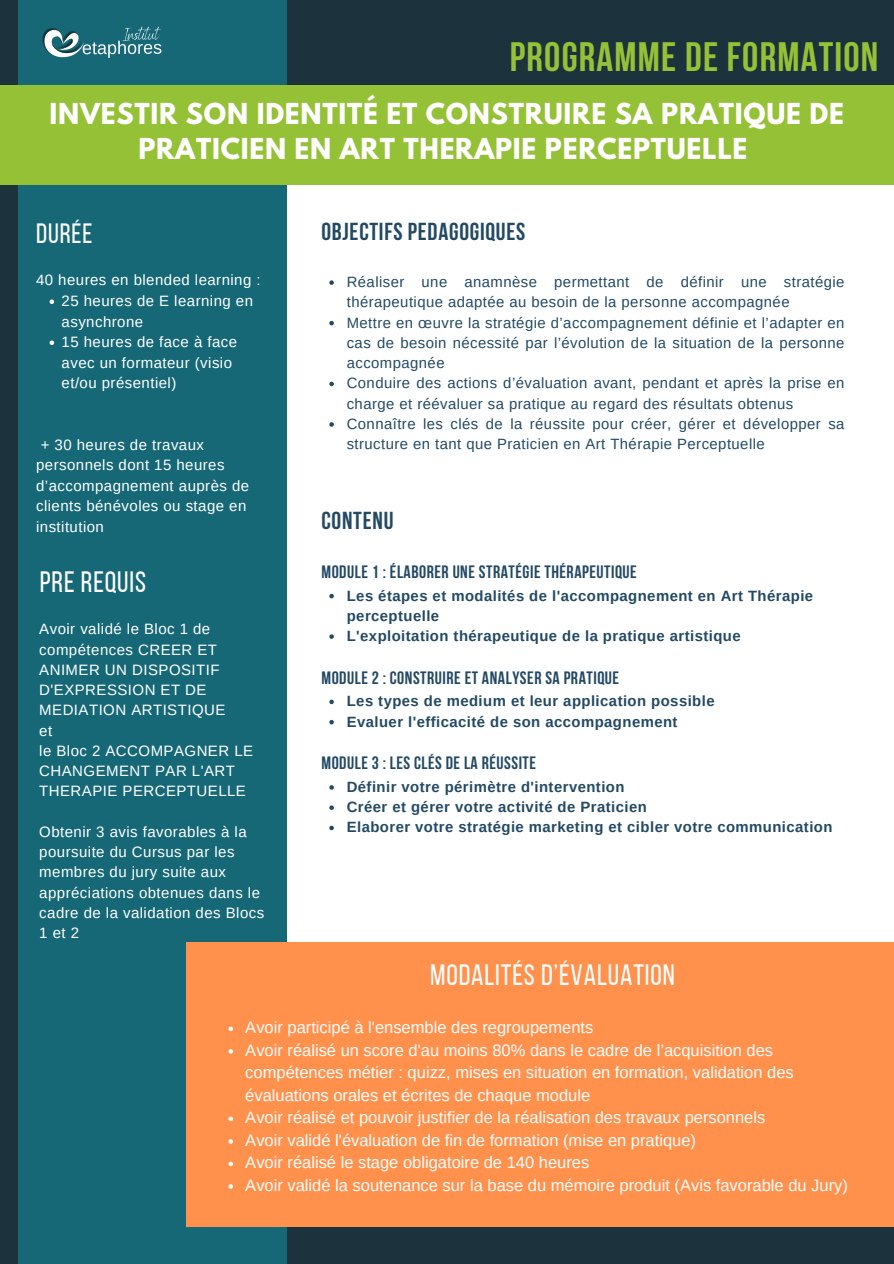
<style>
.page{position:relative;width:894px;height:1264px;background:#fff}
.page>*{position:absolute;margin:0;border:0;box-sizing:border-box;transform-origin:0 0}
.t1{font:700 40.95px "Bebas Neue";letter-spacing:.03em;color:#95c137}
.t2{font:29.4px "Bebas Neue";letter-spacing:.03em;color:#fff}
.t3{font:27.9px "Bebas Neue";letter-spacing:.03em;color:#fff}
.t4{font:700 25.5px/34.8px "League Spartan";letter-spacing:.03em;color:#fff;text-align:center}
.t5{font:700 24.45px "Bebas Neue";letter-spacing:.03em;color:#234964}
.t6{font:700 17.85px "Bebas Neue";letter-spacing:.03em;color:#234964}
.t7{font:16.5px/22.5px "Arimo";color:#fff}
.t8{font:15px/20.2px "Arimo";letter-spacing:.03em;color:#fff}
.t9{font:14.85px/20.2px "Arimo";letter-spacing:.03em;color:#234964}
.t10{font:700 14.85px/20.2px "Arimo";letter-spacing:.03em;color:#234964}
</style>
<div class="page">
<div style="left:0;top:0;width:893px;height:1263px;background:#1c323c"></div>
<div style="left:19px;top:0;width:267px;height:1263px;background:#166876"></div>
<div style="left:0;top:86px;width:893px;height:99px;background:#95c137"></div>
<div style="left:287px;top:185px;width:606px;height:1030px;background:#fff"></div>
<svg style="left:329px;top:280px;width:5px;height:5px"></svg>
<svg style="left:329px;top:321px;width:5px;height:4px"></svg>
<svg style="left:329px;top:381px;width:5px;height:5px"></svg>
<svg style="left:329px;top:422px;width:5px;height:4px"></svg>
<svg style="left:329px;top:594px;width:5px;height:4px"></svg>
<svg style="left:329px;top:634px;width:5px;height:5px"></svg>
<svg style="left:329px;top:699px;width:5px;height:5px"></svg>
<svg style="left:329px;top:720px;width:5px;height:4px"></svg>
<svg style="left:329px;top:785px;width:5px;height:4px"></svg>
<svg style="left:329px;top:805px;width:5px;height:5px"></svg>
<svg style="left:329px;top:825px;width:5px;height:5px"></svg>
<svg style="left:50px;top:299px;width:4px;height:5px"></svg>
<svg style="left:50px;top:340px;width:4px;height:5px"></svg>
<img style="left:42px;top:26px;width:120px;height:32px">
<div style="left:186px;top:942px;width:707px;height:284px;background:#ff914d"></div>
<svg style="left:228px;top:1026px;width:5px;height:5px"></svg>
<svg style="left:228px;top:1049px;width:5px;height:4px"></svg>
<svg style="left:228px;top:1116px;width:5px;height:5px"></svg>
<svg style="left:228px;top:1139px;width:5px;height:4px"></svg>
<svg style="left:228px;top:1161px;width:5px;height:5px"></svg>
<svg style="left:228px;top:1184px;width:5px;height:4px"></svg>
<p class="t1" style="left:509px;top:40px;width:370px">PROGRAMME DE FORMATION</p>
<p class="t4" style="left:50px;top:100px;width:795px">INVESTIR SON IDENTITÉ ET CONSTRUIRE SA PRATIQUE DE<br>PRATICIEN EN ART THERAPIE PERCEPTUELLE</p>
<p class="t3" style="left:36px;top:222px;width:58px">DURÉE</p>
<h5 class="t8" style="left:36px;top:270px;width:226px">40 heures en blended learning :</h5>
<p class="t8" style="left:62px;top:290px;width:193px">25 heures de E learning en asynchrone</p>
<p class="t8" style="left:62px;top:331px;width:177px">15 heures de face à face avec un formateur (visio et/ou présentiel)</p>
<h5 class="t8" style="left:36px;top:434px;width:214px;text-indent:5px">+ 30 heures de travaux personnels dont 15 heures d’accompagnement auprès de clients bénévoles ou stage en institution</h5>
<h2 class="t2" style="left:40px;top:570px;width:108px">PRE REQUIS</h2>
<h3 class="t8" style="left:39px;top:619px;width:187px">Avoir validé le Bloc 1 de compétences CREER ET<br>ANIMER UN DISPOSITIF<br>D'EXPRESSION ET DE<br>MEDIATION ARTISTIQUE</h3>
<h5 class="t8" style="left:39px;top:720px;width:14px">et</h5>
<p class="t8" style="left:39px;top:740px;width:215px">le Bloc 2 ACCOMPAGNER LE<br>CHANGEMENT PAR L'ART<br>THERAPIE PERCEPTUELLE</p>
<p class="t8" style="left:39px;top:821px;width:226px">Obtenir 3 avis favorables à la poursuite du Cursus par les membres du jury suite aux appréciations obtenues dans le cadre de la validation des Blocs<br>1et2</p>
<h2 class="t5" style="left:321px;top:221px;width:205px">OBJECTIFS PEDAGOGIQUES</h2>
<p class="t9" style="left:346px;top:272px;width:499px">Réaliser une anamnèse permettant de définir une stratégie thérapeutique adaptée au besoin de la personne accompagnée</p>
<p class="t9" style="left:346px;top:312px;width:499px;text-align:justify">Mettre en œuvre la stratégie d’accompagnement définie et l’adapter en cas de besoin nécessité par l’évolution de la situation de la personne accompagnée</p>
<p class="t9" style="left:346px;top:373px;width:499px">Conduire des actions d’évaluation avant, pendant et après la prise en charge et réévaluer sa pratique au regard des résultats obtenus</p>
<p class="t9" style="left:346px;top:413px;width:499px">Connaître les clés de la réussite pour créer, gérer et développer sa structure en tant que Praticien en Art Thérapie Perceptuelle</p>
<p class="t5" style="left:321px;top:510px;width:73px">CONTENU</p>
<p class="t6" style="left:321px;top:564px;width:317px">MODULE 1 : ÉLABORER UNE STRATÉGIE THÉRAPEUTIQUE</p>
<p class="t10" style="left:346px;top:585px;width:468px">Les étapes et modalités de l'accompagnement en Art Thérapie perceptuelle</p>
<p class="t10" style="left:346px;top:626px;width:395px">L'exploitation thérapeutique de la pratique artistique</p>
<h1 class="t6" style="left:321px;top:670px;width:299px">MODULE 2 : CONSTRUIRE ET ANALYSER SA PRATIQUE</h1>
<h3 class="t10" style="left:346px;top:691px;width:369px">Les types de medium et leur application possible</h3>
<h4 class="t10" style="left:346px;top:711px;width:332px">Evaluer l'efficacité de son accompagnement</h4>
<p class="t6" style="left:321px;top:756px;width:216px">MODULE 3 : LES CLÉS DE LA RÉUSSITE</p>
<p class="t10" style="left:346px;top:776px;width:279px">Définir votre périmètre d'intervention</p>
<p class="t10" style="left:346px;top:797px;width:301px">Créer et gérer votre activité de Praticien</p>
<p class="t10" style="left:346px;top:817px;width:487px">Elaborer votre stratégie marketing et cibler votre communication</p>
<p class="t2" style="left:430px;top:962px;width:246px">MODALITÉS D’ÉVALUATION</p>
<p class="t7" style="left:245px;top:1016px;width:349px">Avoir participé à l'ensemble des regroupements</p>
<h2 class="t7" style="left:245px;top:1038px;width:550px">Avoir réalisé un score d'au moins 80% dans le cadre de l’acquisition des compétences métier : quizz, mises en situation en formation, validation des évaluations orales et écrites de chaque module</h2>
<p class="t7" style="left:245px;top:1106px;width:521px">Avoir réalisé et pouvoir justifier de la réalisation des travaux personnels</p>
<p class="t7" style="left:245px;top:1128px;width:452px">Avoir validé l'évaluation de fin de formation (mise en pratique)</p>
<p class="t7" style="left:245px;top:1151px;width:345px">Avoir réalisé le stage obligatoire de 140 heures</p>
<p class="t7" style="left:245px;top:1173px;width:604px">Avoir validé la soutenance sur la base du mémoire produit (Avis favorable du Jury)</p>
</div>
